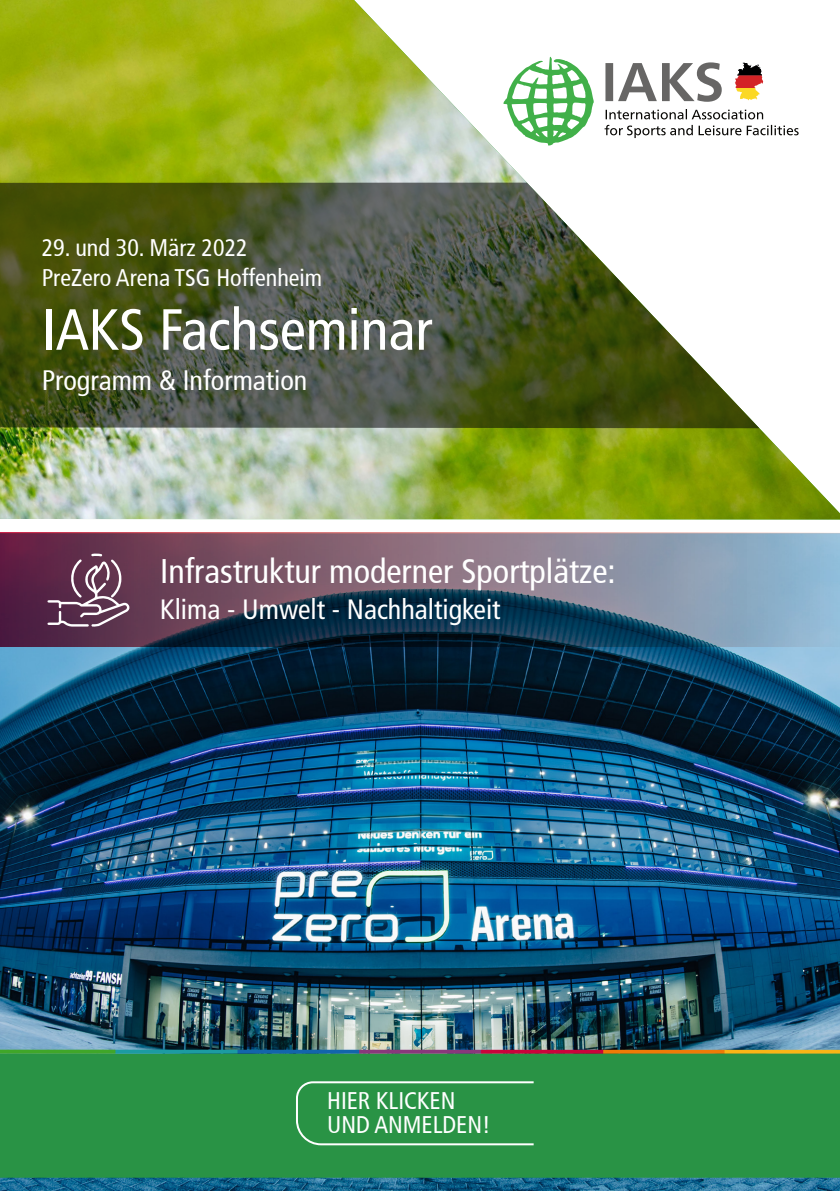
<style>
.page{position:relative;width:840px;height:1191px;background:#fff}
.page>*{position:absolute;margin:0;border:0;box-sizing:border-box;transform-origin:0 0}
.t1{font:condensed 58px "Frutiger";color:#fff}
.t2{font:condensed 34px "Frutiger";color:#fff}
.t3{font:condensed 28px "Frutiger LT";color:#fff}
.t4{font:condensed 28px "Frutiger";color:#fff}
.t5{font:condensed 24px/24px "Frutiger";color:#fff}
</style>
<div class="page">
<img style="left:0;top:647px;width:839px;height:544px">
<svg style="left:0;top:533px;width:839px;height:114px;background:#626177"></svg>
<img style="left:0;top:0;width:839px;height:519px">
<svg style="left:503px;top:57px;width:87px;height:89px"></svg>
<svg style="left:605px;top:109px;width:157px;height:10px"></svg>
<svg style="left:605px;top:62px;width:116px;height:40px"></svg>
<svg style="left:750px;top:64px;width:10px;height:5px"></svg>
<svg style="left:734px;top:62px;width:10px;height:17px"></svg>
<svg style="left:0;top:183px;width:759px;height:245px;background:#616a49"></svg>
<div style="left:0;top:1053px;width:839px;height:124px;background:#299345"></div>
<img style="left:0;top:1049px;width:839px;height:4px">
<svg style="left:47px;top:553px;width:82px;height:73px;background:#78526a"></svg>
<svg style="left:296px;top:1081px;width:238px;height:65px"></svg>
<p class="t5" style="left:42px;top:235px;width:207px">29. und 30. März 2022</p>
<p class="t5" style="left:42px;top:265px;width:282px">PreZero Arena TSG Hoffenheim</p>
<p class="t1" style="left:42px;top:296px;width:392px">IAKS Fachseminar</p>
<p class="t4" style="left:42px;top:364px;width:267px">Programm &amp; Information</p>
<p class="t2" style="left:160px;top:551px;width:457px">Infrastruktur moderner Sportplätze:</p>
<p class="t3" style="left:160px;top:593px;width:341px">Klima - Umwelt - Nachhaltigkeit</p>
<p class="t5" style="left:327px;top:1089px;width:165px">HIER KLICKEN<br>UND ANMELDEN!</p>
</div>
